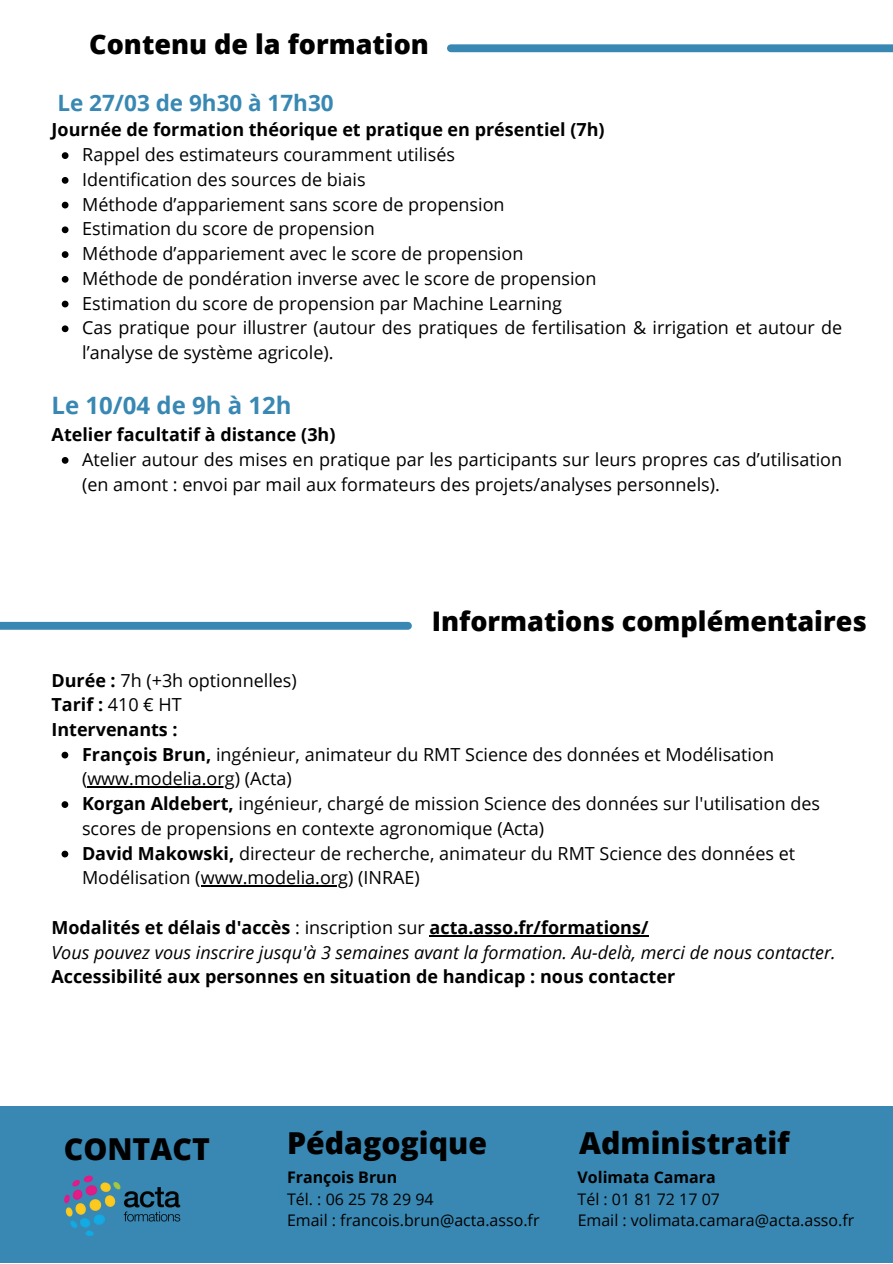
<style>
.page{position:relative;width:893px;height:1264px;background:#fff}
.page>*{position:absolute;margin:0;border:0;box-sizing:border-box;transform-origin:0 0}
.t1{font:800 30.15px "Open Sans";color:#000}
.t2{font:800 27px "Open Sans";color:#000}
.t3{font:700 24px "Open Sans";color:#3888b3}
.t4{font:700 22.5px "Open Sans";color:#3888b3}
.t5{font:18px/24.8px "Open Sans";color:#000}
.t6{font:700 18px "Open Sans";color:#000}
.t7{font:italic 18px "Open Sans";color:#000}
.t8{font:15.9px "Open Sans";color:#000}
.t9{font:700 15.9px "Open Sans";color:#000}
.s1{font-weight:700}
.s2{font-weight:400}
</style>
<div class="page">
<div style="left:0;top:1106px;width:892px;height:156px;background:#3888b3"></div>
<img style="left:64px;top:1175px;width:117px;height:61px">
<svg style="left:62px;top:751px;width:6px;height:7px"></svg>
<hr style="left:87px;top:786px;width:148px;height:1px;background:#000">
<svg style="left:62px;top:801px;width:6px;height:7px"></svg>
<svg style="left:62px;top:850px;width:6px;height:7px"></svg>
<hr style="left:201px;top:885px;width:147px;height:1px;background:#000">
<hr style="left:429px;top:935px;width:219px;height:1px;background:#000">
<svg style="left:62px;top:152px;width:6px;height:7px"></svg>
<svg style="left:62px;top:177px;width:6px;height:7px"></svg>
<svg style="left:62px;top:202px;width:6px;height:6px"></svg>
<svg style="left:62px;top:226px;width:6px;height:7px"></svg>
<svg style="left:62px;top:251px;width:6px;height:7px"></svg>
<svg style="left:62px;top:276px;width:6px;height:7px"></svg>
<svg style="left:62px;top:301px;width:6px;height:6px"></svg>
<svg style="left:62px;top:325px;width:6px;height:7px"></svg>
<svg style="left:62px;top:457px;width:6px;height:7px"></svg>
<div style="left:0;top:622px;width:408px;height:7px;background:#3888b3"></div>
<div style="left:451px;top:44px;width:441px;height:8px;background:#3888b3"></div>
<p class="t2" style="left:89px;top:25px;width:341px">Contenu de la formation</p>
<p class="t4" style="left:57px;top:87px;width:278px">Le 27/03 de 9h30 à 17h30</p>
<p class="t6" style="left:52px;top:117px;width:554px">Journée de formation théorique et pratique en présentiel (7h)</p>
<p class="t5" style="left:82px;top:142px;width:374px">Rappel des estimateurs couramment utilisés</p>
<p class="t5" style="left:82px;top:167px;width:285px">Identification des sources de biais</p>
<p class="t5" style="left:82px;top:191px;width:424px">Méthode d’appariement sans score de propension</p>
<p class="t5" style="left:82px;top:216px;width:294px">Estimation du score de propension</p>
<p class="t5" style="left:82px;top:241px;width:442px">Méthode d’appariement avec le score de propension</p>
<p class="t5" style="left:82px;top:265px;width:515px">Méthode de pondération inverse avec le score de propension</p>
<p class="t5" style="left:82px;top:290px;width:481px">Estimation du score de propension par Machine Learning</p>
<p class="t5" style="left:82px;top:315px;width:761px">Cas pratique pour illustrer (autour des pratiques de fertilisation &amp; irrigation et autour de l’analyse de système agricole).</p>
<p class="t3" style="left:52px;top:388px;width:241px">Le 10/04 de 9h à 12h</p>
<p class="t6" style="left:52px;top:422px;width:285px">Atelier facultatif à distance (3h)</p>
<p class="t5" style="left:82px;top:446px;width:761px">Atelier autour des mises en pratique par les participants sur leurs propres cas d’utilisation (en amont : envoi par mail aux formateurs des projets/analyses personnels).</p>
<p class="t5" style="left:51px;top:667px;width:247px"><span class="s1">Durée :</span> 7h (+3h optionnelles)</p>
<p class="t6" style="left:51px;top:692px;width:132px">Tarif : <span class="s2">410 € HT</span></p>
<p class="t6" style="left:51px;top:716px;width:128px">Intervenants :</p>
<p class="t2" style="left:432px;top:602px;width:436px">Informations complémentaires</p>
<p class="t5" style="left:82px;top:741px;width:693px"><span class="s1">François Brun,</span> ingénieur, animateur du RMT Science des données et Modélisation (www.modelia.org) (Acta)</p>
<p class="t5" style="left:82px;top:790px;width:739px"><span class="s1">Korgan Aldebert,</span> ingénieur, chargé de mission Science des données sur l'utilisation des scores de propensions en contexte agronomique (Acta)</p>
<p class="t5" style="left:82px;top:840px;width:714px"><span class="s1">David Makowski,</span> directeur de recherche, animateur du RMT Science des données et<br>Modélisation (www.modelia.org) (INRAE)</p>
<p class="t6" style="left:51px;top:914px;width:598px">Modalités et délais d'accès <span class="s2">: inscription sur</span> acta.asso.fr/formations/</p>
<p class="t7" style="left:51px;top:939px;width:785px">Vous pouvez vous inscrire jusqu'à 3 semaines avant la formation. Au-delà, merci de nous contacter.</p>
<p class="t6" style="left:51px;top:964px;width:625px">Accessibilité aux personnes en situation de handicap : nous contacter</p>
<p class="t1" style="left:64px;top:1127px;width:147px">CONTACT</p>
<p class="t1" style="left:287px;top:1121px;width:201px">Pédagogique</p>
<p class="t1" style="left:579px;top:1121px;width:212px">Administratif</p>
<p class="t9" style="left:287px;top:1166px;width:112px">François Brun</p>
<p class="t8" style="left:287px;top:1187px;width:148px">Tél. : 06 25 78 29 94</p>
<p class="t8" style="left:287px;top:1209px;width:254px">Email : francois.brun@acta.asso.fr</p>
<p class="t9" style="left:577px;top:1166px;width:140px">Volimata Camara</p>
<p class="t8" style="left:577px;top:1187px;width:144px">Tél : 01 81 72 17 07</p>
<p class="t8" style="left:577px;top:1209px;width:278px">Email : volimata.camara@acta.asso.fr</p>
</div>
